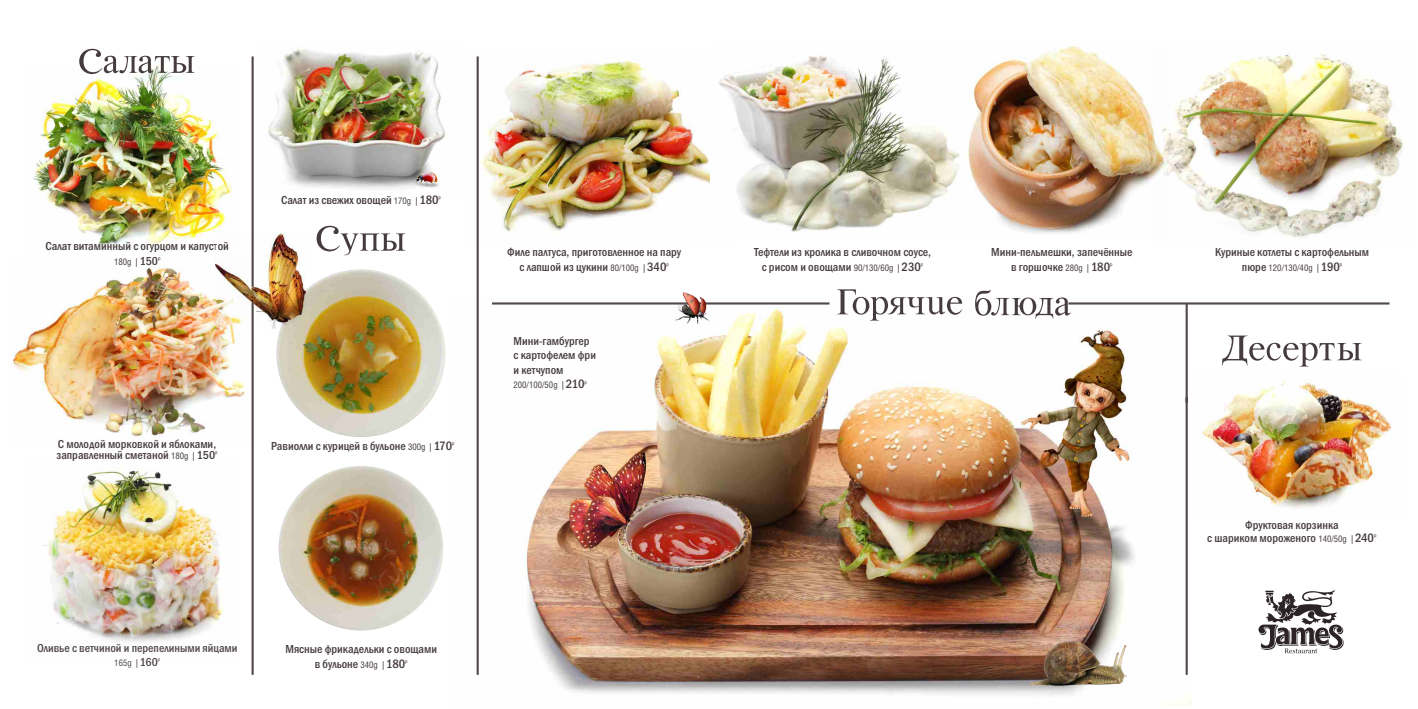
<style>
.page{position:relative;width:1418px;height:709px;background:#fff}
.page>*{position:absolute;margin:0;border:0;box-sizing:border-box;transform-origin:0 0}
.t1{font:500 condensed 12px/14.3px "Franklin Gothic";color:#463c3d}
.t2{font:500 condensed 12px "Franklin Gothic";color:#514849}
.t3{font:8.7px "AG Letterica Condensed C";color:#463c3d}
.t4{font:8.7px "AG Letterica Condensed C";color:#514849}
.t5{font:4.8px "AG Letterica Condensed C";color:#463c3d}
.t6{font:4.8px "AG Letterica Condensed C";color:#514849}
.s1{font-family:"AG Letterica Condensed C";font-weight:400;font-stretch:normal;font-size:8.7px}
.s2{font-family:"Newton C";font-weight:700;font-stretch:normal;font-size:8.7px}
.s3{font-size:12.6px}
.s4{font-family:"Newton C";font-weight:700}
.s5{font-family:"Franklin Gothic";font-weight:500;font-stretch:condensed;font-size:12px}
.s6{font-family:"Franklin Gothic";font-weight:500;font-stretch:condensed;font-size:12.6px}
</style>
<div class="page">
<img style="left:481px;top:60px;width:229px;height:172px">
<img style="left:967px;top:46px;width:184px;height:188px">
<img style="left:492px;top:302px;width:699px;height:403px">
<img style="left:1201px;top:380px;width:191px;height:128px">
<img style="left:268px;top:47px;width:179px;height:142px">
<img style="left:43px;top:468px;width:181px;height:174px">
<img style="left:12px;top:263px;width:233px;height:174px">
<img style="left:32px;top:74px;width:200px;height:171px">
<svg style="left:79px;top:49px;width:116px;height:25px"></svg>
<svg style="left:316px;top:226px;width:89px;height:29px"></svg>
<img style="left:276px;top:269px;width:169px;height:168px;border-radius:50%">
<img style="left:278px;top:466px;width:165px;height:164px;border-radius:50%">
<hr style="left:476px;top:56px;width:3px;height:619px;background:#514849">
<svg style="left:837px;top:289px;width:125px;height:31px"></svg>
<svg style="left:975px;top:290px;width:95px;height:29px"></svg>
<svg style="left:1222px;top:335px;width:139px;height:31px"></svg>
<hr style="left:1068px;top:302px;width:321px;height:2px;background:#514849">
<hr style="left:492px;top:302px;width:337px;height:2px;background:#514849">
<img style="left:719px;top:55px;width:241px;height:177px">
<img style="left:1151px;top:53px;width:253px;height:184px">
<hr style="left:1185px;top:303px;width:2px;height:99px;background:#514849">
<hr style="left:1185px;top:397px;width:2px;height:278px;background:#514849">
<img style="left:569px;top:452px;width:76px;height:97px">
<img style="left:216px;top:233px;width:89px;height:95px">
<img style="left:1029px;top:642px;width:118px;height:57px">
<img style="left:406px;top:179px;width:39px;height:10px">
<img style="left:415px;top:172px;width:22px;height:15px">
<img style="left:675px;top:292px;width:34px;height:32px">
<hr style="left:251px;top:56px;width:3px;height:231px;background:#514849">
<hr style="left:251px;top:302px;width:3px;height:373px;background:#514849">
<svg style="left:1258px;top:589px;width:86px;height:64px"></svg>
<p class="t1" style="left:281px;top:193px;width:159px">Салат из свежих овощей <span class="s1">170g</span> <span class="s2">|</span> <span class="s3">180</span></p>
<p class="t5" style="left:438px;top:195px;width:4px">р</p>
<p class="t1" style="left:46px;top:240px;width:185px">Салат витаминный с огурцом и капустой</p>
<p class="t5" style="left:158px;top:256px;width:4px">р</p>
<p class="t3" style="left:114px;top:258px;width:46px">180g <span class="s4">|</span> <span class="s5">150</span></p>
<p class="t1" style="left:507px;top:246px;width:175px">Филе палтуса, приготовленное на пару</p>
<p class="t5" style="left:666px;top:263px;width:4px">р</p>
<p class="t1" style="left:519px;top:261px;width:148px">с лапшой из цукини <span class="s1">80/100g</span> <span class="s2">|</span> <span class="s3">340</span></p>
<p class="t1" style="left:754px;top:246px;width:178px">Тефтели из кролика в сливочном соусе,</p>
<p class="t5" style="left:921px;top:262px;width:4px">р</p>
<p class="t1" style="left:761px;top:261px;width:161px">с рисом и овощами <span class="s1">90/130/60g</span> <span class="s2">|</span> <span class="s3">230</span></p>
<p class="t1" style="left:991px;top:246px;width:143px">Мини-пельмешки, запечённые</p>
<p class="t5" style="left:1110px;top:262px;width:4px">р</p>
<p class="t1" style="left:1011px;top:261px;width:100px">в горшочке <span class="s1">280g</span> <span class="s2">|</span> <span class="s3">180</span></p>
<p class="t1" style="left:1215px;top:246px;width:155px">Куриные котлеты с картофельным</p>
<p class="t5" style="left:1339px;top:262px;width:4px">р</p>
<p class="t3" style="left:1241px;top:264px;width:99px"><span class="s5">пюре</span> 120/130/40g <span class="s4">|</span> <span class="s6">190</span></p>
<p class="t1" style="left:513px;top:335px;width:84px">Мини-гамбургер с картофелем фри и кетчупом</p>
<p class="t5" style="left:584px;top:380px;width:4px">р</p>
<p class="t3" style="left:513px;top:381px;width:73px">200/100/50g <span class="s4">|</span> <span class="s6">210</span></p>
<p class="t1" style="left:58px;top:437px;width:160px">С молодой морковкой и яблоками,</p>
<p class="t1" style="left:57px;top:449px;width:160px">заправленный сметаной <span class="s1">180g</span> <span class="s2">|</span> 150</p>
<p class="t5" style="left:215px;top:450px;width:4px">р</p>
<p class="t1" style="left:271px;top:440px;width:182px">Равиолли с курицей в бульоне <span class="s1">300g</span> <span class="s2">|</span> <span class="s3">170</span></p>
<p class="t5" style="left:452px;top:441px;width:4px">р</p>
<p class="t1" style="left:1245px;top:519px;width:95px">Фруктовая корзинка</p>
<p class="t1" style="left:1207px;top:531px;width:168px">с шариком мороженого <span class="s1">140/50g</span> <span class="s2">|</span> <span class="s3">240</span></p>
<p class="t5" style="left:1373px;top:533px;width:4px">р</p>
<p class="t2" style="left:37px;top:643px;width:202px">Оливье с ветчиной и перепелиными яйцами</p>
<p class="t6" style="left:158px;top:657px;width:4px">р</p>
<p class="t4" style="left:114px;top:659px;width:45px">165g <span class="s4">|</span> <span class="s5">160</span></p>
<p class="t1" style="left:285px;top:643px;width:153px">Мясные фрикадельки с овощами</p>
<p class="t5" style="left:405px;top:659px;width:4px">р</p>
<p class="t1" style="left:315px;top:657px;width:92px">в бульоне <span class="s1">340g</span> <span class="s2">|</span> <span class="s3">180</span></p>
</div>
